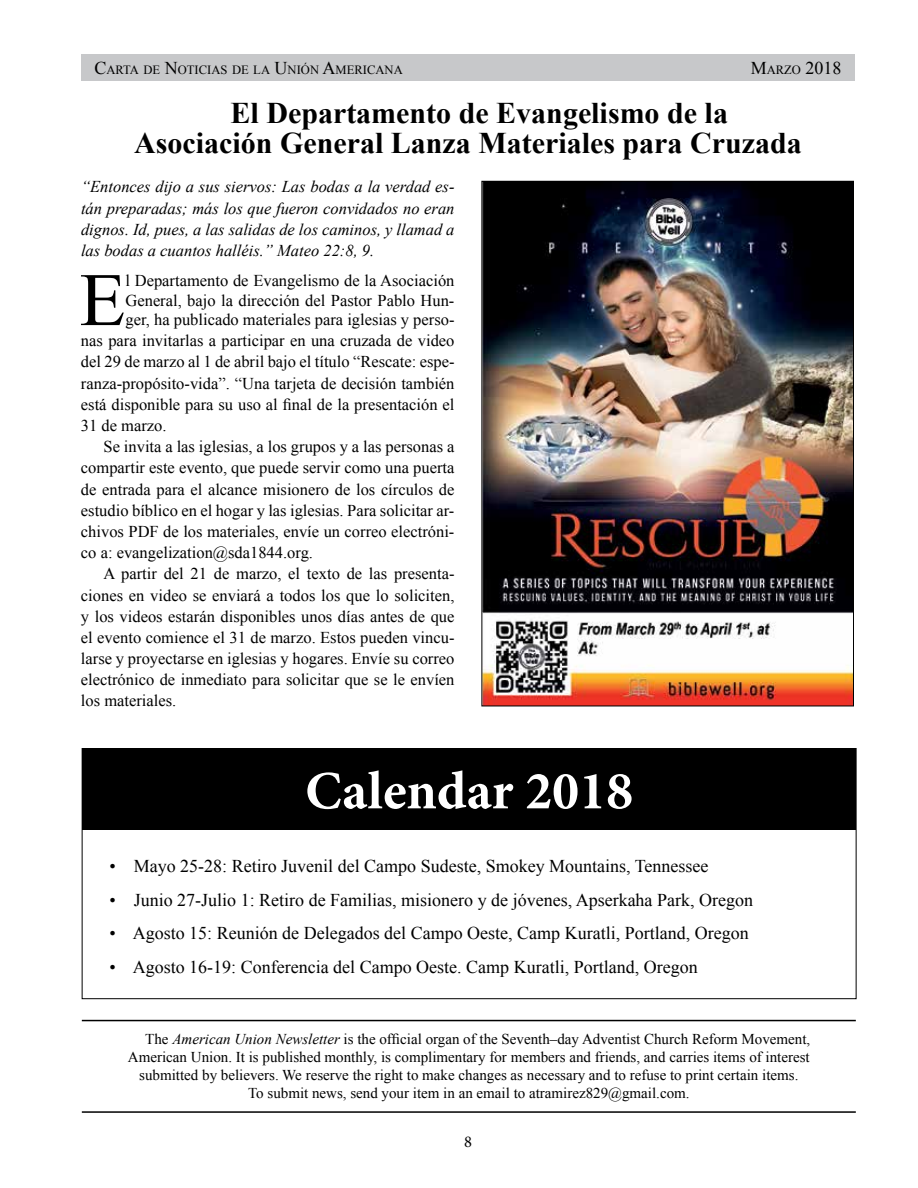
<style>
.page{position:relative;width:918px;height:1188px;background:#fff}
.page>*{position:absolute;margin:0;border:0;box-sizing:border-box;transform-origin:0 0}
.t1{font:75.45px "Times New Roman";color:#000}
.t2{font:700 54px "Minion Pro";color:#fff}
.t3{font:700 30px/30px "Times New Roman";color:#000}
.t4{font:18px "Times New Roman";color:#000}
.t5{font:18px "Times New Roman";color:#000}
.t6{font:16.5px/21.1px "Times New Roman";color:#000;text-align:justify}
.t7{font:italic 16.5px/21.1px "Times New Roman";color:#000;text-align:justify}
.t8{font:16.5px "Minion Pro";color:#000}
.t9{font:15px "Times New Roman";color:#000}
.t10{font:12.6px "Times New Roman";color:#000}
.s1{font-size:18px}
.s2{font-size:12.6px}
.s3{font-style:italic}
</style>
<div class="page">
<div style="left:81px;top:54px;width:774px;height:27px;background:#c7c8ca"></div>
<hr style="left:82px;top:1020px;width:774px;height:1px;background:#000">
<hr style="left:82px;top:1111px;width:774px;height:2px;background:#000">
<div style="left:82px;top:748px;width:774px;height:81px;background:#000"></div>
<img style="left:484px;top:183px;width:368px;height:521px">
<p class="t10" style="left:94px;top:61px;width:310px"><span class="s1">C</span>ARTA DE <span class="s1">N</span>OTICIAS DE LA <span class="s1">U</span>NIÓN <span class="s1">A</span>MERICANA</p>
<p class="t5" style="left:751px;top:56px;width:92px">M<span class="s2">ARZO</span> 2018</p>
<h3 class="t3" style="left:134px;top:97px;width:669px;text-indent:96px">El Departamento de Evangelismo de la<br>Asociación General Lanza Materiales para Cruzada</h3>
<p class="t7" style="left:81px;top:176px;width:375px">“Entonces dijo a sus siervos: Las bodas a la verdad es&shy;tán preparadas; más los que fueron convidados no eran dignos. Id, pues, a las salidas de los caminos, y llamad a las bodas a cuantos halléis.” Mateo 22:8, 9.</p>
<h1 class="t1" style="left:79px;top:249px;width:48px">E</h1>
<p class="t6" style="left:126px;top:271px;width:330px;line-height:19.5px">l Departamento de Evangelismo de la Asociación General, bajo la dirección del Pastor Pablo Hun&shy;ger, ha publicado materiales para iglesias y perso-</p>
<p class="t6" style="left:81px;top:330px;width:375px">nas para invitarlas a participar en una cruzada de video del 29 de marzo al 1 de abril bajo el título “Rescate: espe&shy;ranza-propósito-vida”. “Una tarjeta de decisión también está disponible para su uso al final de la presentación el 31 de marzo.</p>
<p class="t6" style="left:81px;top:436px;width:375px;text-indent:23px">Se invita a las iglesias, a los grupos y a las personas a compartir este evento, que puede servir como una puerta de entrada para el alcance misionero de los círculos de estudio bíblico en el hogar y las iglesias. Para solicitar ar&shy;chivos PDF de los materiales, envíe un correo electróni&shy;co a: evangelization@sda1844.org.</p>
<p class="t6" style="left:81px;top:563px;width:375px;text-indent:23px">A partir del 21 de marzo, el texto de las presenta&shy;ciones en video se enviará a todos los que lo soliciten, y los videos estarán disponibles unos días antes de que el evento comience el 31 de marzo. Estos pueden vincu&shy;larse y proyectarse en iglesias y hogares. Envíe su correo electrónico de inmediato para solicitar que se le envíen los materiales.</p>
<h2 class="t2" style="left:305px;top:753px;width:329px">Calendar 2018</h2>
<p class="t4" style="left:109px;top:854px;width:601px">• Mayo 25-28: Retiro Juvenil del Campo Sudeste, Smokey Mountains, Tennessee</p>
<p class="t4" style="left:109px;top:887px;width:645px">• Junio 27-Julio 1: Retiro de Familias, misionero y de jóvenes, Apserkaha Park, Oregon</p>
<p class="t4" style="left:109px;top:921px;width:641px">• Agosto 15: Reunión de Delegados del Campo Oeste, Camp Kuratli, Portland, Oregon</p>
<p class="t4" style="left:109px;top:955px;width:590px">• Agosto 16-19: Conferencia del Campo Oeste. Camp Kuratli, Portland, Oregon</p>
<p class="t9" style="left:145px;top:1029px;width:667px">The <span class="s3">American Union Newsletter</span> is the official organ of the Seventh–day Adventist Church Reform Movement,</p>
<p class="t9" style="left:128px;top:1047px;width:683px">American Union. It is published monthly, is complimentary for members and friends, and carries items of interest</p>
<p class="t9" style="left:139px;top:1065px;width:661px">submitted by believers. We reserve the right to make changes as necessary and to refuse to print certain items.</p>
<p class="t9" style="left:248px;top:1083px;width:443px">To submit news, send your item in an email to atramirez829@gmail.com.</p>
<p class="t8" style="left:464px;top:1131px;width:9px">8</p>
</div>
